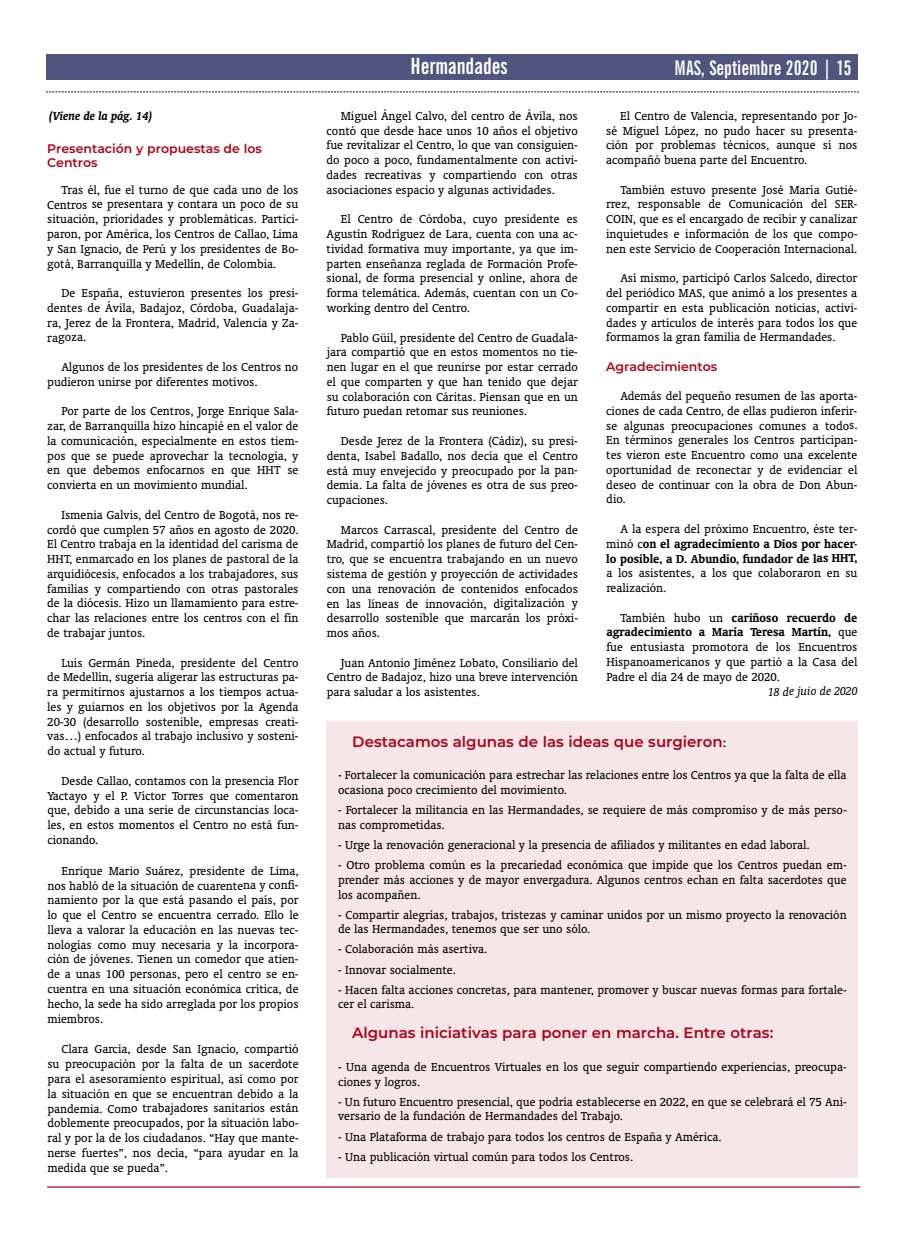
<style>
.page{position:relative;width:904px;height:1234px;background:#fff}
.page>*{position:absolute;margin:0;border:0;box-sizing:border-box;transform-origin:0 0}
.t1{font:700 extra-condensed 22.5px "News Gothic BT";color:#fff}
.t2{font:700 extra-condensed 20px "News Gothic BT";color:#fff}
.t3{font:600 15px "Montserrat";color:#b10017}
.t4{font:13.12px/14.8px "Oranda BT";color:#000;text-align:justify}
.t5{font:700 13.12px/14.8px "Oranda BT";color:#000;text-align:justify}
.t6{font:italic 700 13.12px "Oranda BT";color:#000}
.t7{font:italic 13.12px "Oranda BT";color:#000}
.t8{font:600 12.5px/13.9px "Montserrat";color:#b10017}
.s1{font-weight:400}
.s2{font-weight:700}
.s3{font-family:"Oranda BT";font-weight:400;color:#000}
</style>
<div class="page">
<svg style="left:46px;top:91px;width:812px;height:1px"></svg>
<div style="left:46px;top:54px;width:811px;height:25px;background:#4f557f"></div>
<hr style="left:47px;top:1186px;width:812px;height:1px;background:#b10017">
<div style="left:327px;top:720px;width:530px;height:457px;background:#f7e6e8"></div>
<p class="t6" style="left:49px;top:108px;width:104px">(Viene de la pág. 14)</p>
<p class="t8" style="left:47px;top:141px;width:216px">Presentación y propuestas de los<br>Centros</p>
<p class="t4" style="left:47px;top:182px;width:253px;text-indent:14px">Tras él, fue el turno de que cada uno de los Centros se presentara y contara un poco de su situación, prioridades y problemáticas. Partici&shy;paron, por América, los Centros de Callao, Lima y San Ignacio, de Perú y los presidentes de Bo&shy;gotá, Barranquilla y Medellín, de Colombia.</p>
<p class="t4" style="left:47px;top:285px;width:253px;text-indent:14px">De España, estuvieron presentes los presi&shy;dentes de Ávila, Badajoz, Córdoba, Guadalaja&shy;ra, Jerez de la Frontera, Madrid, Valencia y Za&shy;ragoza.</p>
<p class="t4" style="left:47px;top:359px;width:253px;text-indent:14px">Algunos de los presidentes de los Centros no pudieron unirse por diferentes motivos.</p>
<p class="t4" style="left:47px;top:403px;width:253px;text-indent:14px">Por parte de los Centros, Jorge Enrique Sala&shy;zar, de Barranquilla hizo hincapié en el valor de la comunicación, especialmente en estos tiem&shy;pos que se puede aprovechar la tecnología, y en que debemos enfocarnos en que HHT se convierta en un movimiento mundial.</p>
<p class="t4" style="left:47px;top:506px;width:253px;text-indent:14px">Ismenia Galvis, del Centro de Bogotá, nos re&shy;cordó que cumplen 57 años en agosto de 2020.<br>El Centro trabaja en la identidad del carisma de HHT, enmarcado en los planes de pastoral de la arquidiócesis, enfocados a los trabajadores, sus familias y compartiendo con otras pastorales de la diócesis. Hizo un llamamiento para estre&shy;char las relaciones entre los centros con el fin de trabajar juntos.</p>
<p class="t4" style="left:47px;top:654px;width:253px;text-indent:14px">Luis Germán Pineda, presidente del Centro de Medellín, sugería aligerar las estructuras pa&shy;ra permitirnos ajustarnos a los tiempos actua&shy;les y guiarnos en los objetivos por la Agenda 20-30 (desarrollo sostenible, empresas creati&shy;vas…) enfocados al trabajo inclusivo y sosteni&shy;do actual y futuro.</p>
<p class="t4" style="left:47px;top:772px;width:253px;text-indent:14px">Desde Callao, contamos con la presencia Flor Yactayo y el P. Víctor Torres que comentaron que, debido a una serie de circunstancias loca&shy;les, en estos momentos el Centro no está fun&shy;cionando.</p>
<p class="t4" style="left:47px;top:862px;width:253px;text-indent:14px">Enrique Mario Suárez, presidente de Lima, nos habló de la situación de cuarentena y confi&shy;namiento por la que está pasando el país, por lo que el Centro se encuentra cerrado. Ello le lleva a valorar la educación en las nuevas tec&shy;nologías como muy necesaria y la incorpora&shy;ción de jóvenes. Tienen un comedor que atien&shy;de a unas 100 personas, pero el centro se en&shy;cuentra en una situación económica crítica, de hecho, la sede ha sido arreglada por los propios miembros.</p>
<p class="t4" style="left:47px;top:1041px;width:253px;text-indent:14px">Clara García, desde San Ignacio, compartió su preocupación por la falta de un sacerdote para el asesoramiento espiritual, así como por la situación en que se encuentran debido a la pandemia. Como trabajadores sanitarios están doblemente preocupados, por la situación labo&shy;ral y por la de los ciudadanos. “Hay que mante&shy;nerse fuertes”, nos decía, “para ayudar en la medida que se pueda”.</p>
<h1 class="t1" style="left:410px;top:53px;width:99px">Hermandades</h1>
<h2 class="t2" style="left:674px;top:56px;width:178px">MAS, Septiembre 2020 | 15</h2>
<p class="t4" style="left:326px;top:108px;width:253px;text-indent:14px">Miguel Ángel Calvo, del centro de Ávila, nos contó que desde hace unos 10 años el objetivo fue revitalizar el Centro, lo que van consiguien&shy;do poco a poco, fundamentalmente con activi&shy;dades recreativas y compartiendo con otras asociaciones espacio y algunas actividades.</p>
<p class="t4" style="left:326px;top:211px;width:253px;text-indent:14px">El Centro de Córdoba, cuyo presidente es Agustín Rodríguez de Lara, cuenta con una ac&shy;tividad formativa muy importante, ya que im&shy;parten enseñanza reglada de Formación Profe&shy;sional, de forma presencial y online, ahora de forma telemática. Además, cuentan con un Co&shy;working dentro del Centro.</p>
<p class="t4" style="left:327px;top:329px;width:253px;text-indent:14px">Pablo Güil, presidente del Centro de Guadala&shy;jara compartió que en estos momentos no tie&shy;nen lugar en el que reunirse por estar cerrado el que comparten y que han tenido que dejar su colaboración con Cáritas. Piensan que en un futuro puedan retomar sus reuniones.</p>
<p class="t4" style="left:327px;top:433px;width:253px;text-indent:14px">Desde Jerez de la Frontera (Cádiz), su presi&shy;denta, Isabel Badallo, nos decía que el Centro está muy envejecido y preocupado por la pan&shy;demia. La falta de jóvenes es otra de sus preo&shy;cupaciones.</p>
<p class="t4" style="left:327px;top:521px;width:253px;text-indent:14px">Marcos Carrascal, presidente del Centro de Madrid, compartió los planes de futuro del Cen&shy;tro, que se encuentra trabajando en un nuevo sistema de gestión y proyección de actividades con una renovación de contenidos enfocados en las líneas de innovación, digitalización y desarrollo sostenible que marcarán los próxi&shy;mos años.</p>
<p class="t4" style="left:327px;top:654px;width:253px;text-indent:14px">Juan Antonio Jiménez Lobato, Consiliario del Centro de Badajoz, hizo una breve intervención para saludar a los asistentes.</p>
<p class="t4" style="left:606px;top:108px;width:253px;text-indent:14px">El Centro de Valencia, representando por Jo&shy;sé Miguel López, no pudo hacer su presenta&shy;ción por problemas técnicos, aunque sí nos acompañó buena parte del Encuentro.</p>
<p class="t4" style="left:606px;top:182px;width:253px;text-indent:14px">También estuvo presente José María Gutié&shy;rrez, responsable de Comunicación del SER-COIN, que es el encargado de recibir y canalizar inquietudes e información de los que compo&shy;nen este Servicio de Cooperación Internacional.</p>
<p class="t4" style="left:606px;top:270px;width:253px;text-indent:14px">Así mismo, participó Carlos Salcedo, director del periódico MAS, que animó a los presentes a compartir en esta publicación noticias, activi&shy;dades y artículos de interés para todos los que formamos la gran familia de Hermandades.</p>
<p class="t8" style="left:606px;top:358px;width:113px">Agradecimientos</p>
<p class="t4" style="left:606px;top:388px;width:253px;text-indent:14px">Además del pequeño resumen de las aporta&shy;ciones de cada Centro, de ellas pudieron inferir&shy;se algunas preocupaciones comunes a todos.<br>En términos generales los Centros participan&shy;tes vieron este Encuentro como una excelente oportunidad de reconectar y de evidenciar el deseo de continuar con la obra de Don Abun&shy;dio.</p>
<p class="t5" style="left:606px;top:521px;width:253px;text-indent:14px"><span class="s1">A la espera del próximo Encuentro, éste ter&shy;minó c</span>on el agradecimiento a Dios por hacer&shy;lo posible, a D. Abundio, fundador de las HHT,</p>
<p class="t4" style="left:606px;top:565px;width:253px">a los asistentes, a los que colaboraron en su realización.</p>
<p class="t4" style="left:606px;top:609px;width:253px;text-indent:14px">También hubo un <span class="s2">cariñoso recuerdo de agradecimiento a María Teresa Martín,</span> que fue entusiasta promotora de los Encuentros Hispanoamericanos y que partió a la Casa del Padre el día 24 de mayo de 2020.</p>
<p class="t7" style="left:768px;top:683px;width:91px">18 de juio de 2020</p>
<p class="t3" style="left:352px;top:730px;width:375px">Destacamos algunas de las ideas que surgieron<span class="s3">:</span></p>
<p class="t4" style="left:338px;top:767px;width:510px">- Fortalecer la comunicación para estrechar las relaciones entre los Centros ya que la falta de ella ocasiona poco crecimiento del movimiento.</p>
<p class="t4" style="left:338px;top:801px;width:510px">- Fortalecer la militancia en las Hermandades, se requiere de más compromiso y de más perso&shy;nas comprometidas.</p>
<p class="t4" style="left:338px;top:836px;width:473px">- Urge la renovación generacional y la presencia de afiliados y militantes en edad laboral.</p>
<p class="t4" style="left:338px;top:856px;width:510px">- Otro problema común es la precariedad económica que impide que los Centros puedan em&shy;prender más acciones y de mayor envergadura. Algunos centros echan en falta sacerdotes que los acompañen.</p>
<p class="t4" style="left:338px;top:906px;width:510px">- Compartir alegrías, trabajos, tristezas y caminar unidos por un mismo proyecto la renovación de las Hermandades, tenemos que ser uno sólo.</p>
<p class="t4" style="left:338px;top:941px;width:151px">- Colaboración más asertiva.</p>
<p class="t4" style="left:338px;top:961px;width:119px">- Innovar socialmente.</p>
<p class="t4" style="left:338px;top:981px;width:510px">- Hacen falta acciones concretas, para mantener, promover y buscar nuevas formas para fortale&shy;cer el carisma.</p>
<p class="t3" style="left:352px;top:1022px;width:422px">Algunas iniciativas para poner en marcha. Entre otras:</p>
<p class="t4" style="left:338px;top:1058px;width:510px">- Una agenda de Encuentros Virtuales en los que seguir compartiendo experiencias, preocupa&shy;ciones y logros.</p>
<p class="t4" style="left:338px;top:1093px;width:510px">- Un futuro Encuentro presencial, que podría establecerse en 2022, en que se celebrará el 75 Ani&shy;versario de la fundación de Hermandades del Trabajo.</p>
<p class="t4" style="left:338px;top:1128px;width:385px">- Una Plataforma de trabajo para todos los centros de España y América.</p>
<p class="t4" style="left:338px;top:1148px;width:296px">- Una publicación virtual común para todos los Centros.</p>
</div>
